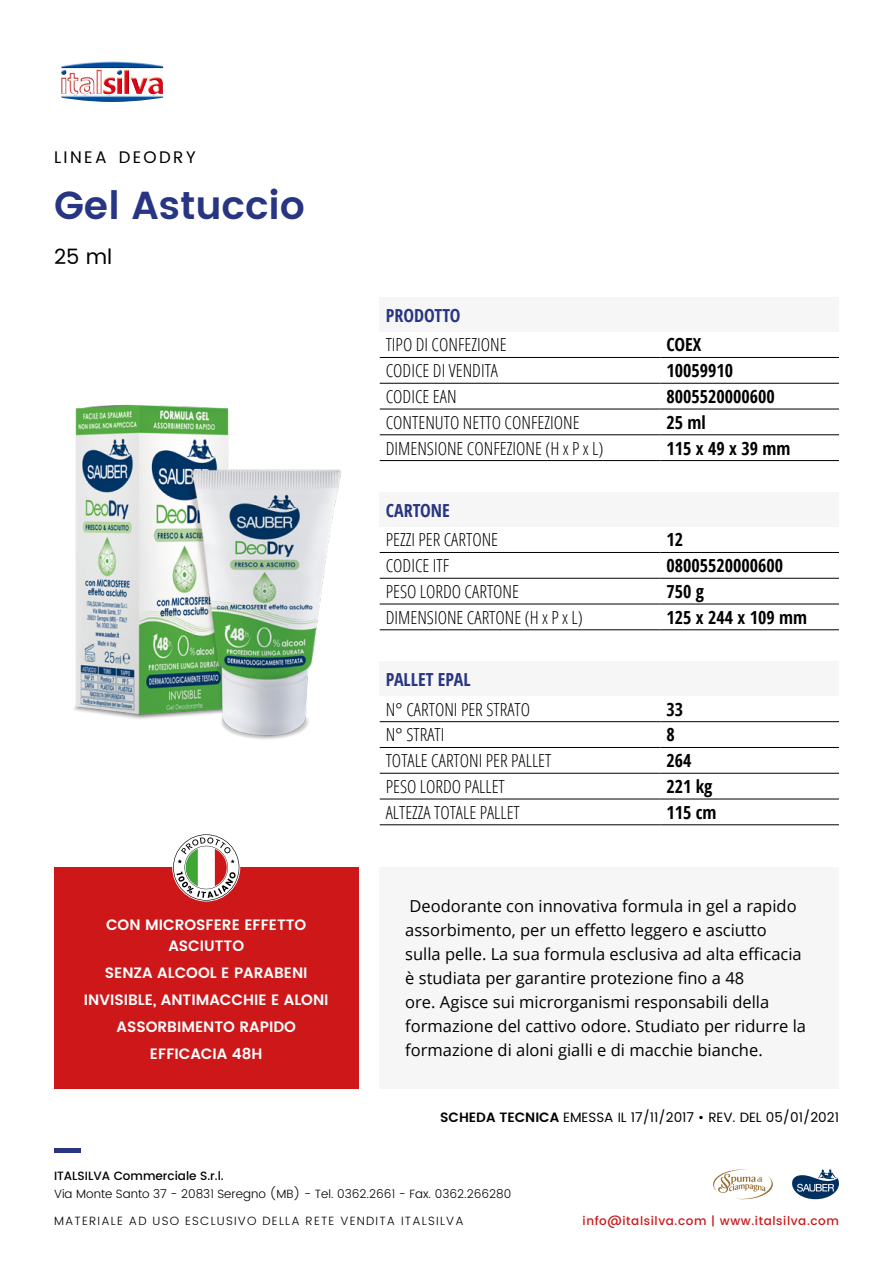
<style>
.page{position:relative;width:893px;height:1263px;background:#fff}
.page>*{position:absolute;margin:0;border:0;box-sizing:border-box;transform-origin:0 0}
.t1{font:600 39px "Poppins";color:#283583}
.t2{font:21px "Poppins";color:#000}
.t3{font:300 condensed 18px "Open Sans";color:#000}
.t4{font:700 condensed 18px "Open Sans";color:#000}
.t5{font:700 condensed 18px "Open Sans";color:#283583}
.t6{font:16.8px "Poppins";letter-spacing:.145em;color:#000}
.t7{font:16.5px/24px "Open Sans";color:#000}
.t8{font:600 15px/27px "Poppins";color:#fff;text-align:center}
.t9{font:13.5px "Poppins";color:#000}
.t10{font:300 12px "Poppins";color:#000}
.t11{font:300 12px "Poppins";letter-spacing:.1em;color:#000}
.t12{font:500 12px "Poppins";letter-spacing:.05em;color:#cd1719}
.t13{font:500 12px "Poppins";color:#000}
.s1{font-weight:600}
</style>
<div class="page">
<hr style="left:54px;top:1148px;width:26px;height:4px;background:#283583">
<img style="left:61px;top:61px;width:102px;height:41px">
<svg style="left:792px;top:1169px;width:47px;height:30px"></svg>
<svg style="left:713px;top:1169px;width:60px;height:31px"></svg>
<div style="left:54px;top:867px;width:304px;height:222px;background:#cd1719"></div>
<div style="left:380px;top:867px;width:459px;height:222px;background:#f6f6f6"></div>
<img style="left:74px;top:404px;width:268px;height:335px">
<div style="left:380px;top:662px;width:459px;height:34px;background:#f6f6f6"></div>
<hr style="left:380px;top:721px;width:280px;height:1px;background:#000">
<hr style="left:660px;top:721px;width:179px;height:1px;background:#000">
<hr style="left:380px;top:747px;width:280px;height:1px;background:#000">
<hr style="left:660px;top:747px;width:179px;height:1px;background:#000">
<hr style="left:380px;top:773px;width:280px;height:1px;background:#000">
<hr style="left:660px;top:773px;width:179px;height:1px;background:#000">
<hr style="left:380px;top:799px;width:280px;height:1px;background:#000">
<hr style="left:660px;top:799px;width:179px;height:1px;background:#000">
<hr style="left:380px;top:824px;width:280px;height:1px;background:#000">
<hr style="left:660px;top:824px;width:179px;height:1px;background:#000">
<div style="left:380px;top:493px;width:459px;height:34px;background:#f6f6f6"></div>
<hr style="left:380px;top:552px;width:280px;height:1px;background:#000">
<hr style="left:660px;top:552px;width:179px;height:1px;background:#000">
<hr style="left:380px;top:578px;width:280px;height:1px;background:#000">
<hr style="left:660px;top:578px;width:179px;height:1px;background:#000">
<hr style="left:380px;top:604px;width:280px;height:1px;background:#000">
<hr style="left:660px;top:604px;width:179px;height:1px;background:#000">
<hr style="left:380px;top:629px;width:280px;height:1px;background:#000">
<hr style="left:660px;top:629px;width:179px;height:1px;background:#000">
<div style="left:380px;top:298px;width:459px;height:34px;background:#f6f6f6"></div>
<hr style="left:380px;top:357px;width:280px;height:1px;background:#000">
<hr style="left:660px;top:357px;width:179px;height:1px;background:#000">
<hr style="left:380px;top:383px;width:280px;height:1px;background:#000">
<hr style="left:660px;top:383px;width:179px;height:1px;background:#000">
<hr style="left:380px;top:409px;width:280px;height:1px;background:#000">
<hr style="left:660px;top:409px;width:179px;height:1px;background:#000">
<hr style="left:380px;top:434px;width:280px;height:1px;background:#000">
<hr style="left:660px;top:434px;width:179px;height:1px;background:#000">
<hr style="left:380px;top:460px;width:280px;height:1px;background:#000">
<hr style="left:660px;top:460px;width:179px;height:1px;background:#000">
<svg style="left:173px;top:834px;width:66px;height:67px"></svg>
<p class="t6" style="left:54px;top:145px;width:143px">LINEA DEODRY</p>
<h1 class="t1" style="left:54px;top:176px;width:252px">Gel Astuccio</h1>
<p class="t2" style="left:54px;top:241px;width:60px">25 ml</p>
<p class="t8" style="left:106px;top:915px;width:202px;line-height:21px">CON MICROSFERE EFFETTO<br>ASCIUTTO</p>
<p class="t8" style="left:84px;top:960px;width:246px">SENZA ALCOOL E PARABENI<br>INVISIBLE, ANTIMACCHIE E ALONI<br>ASSORBIMENTO RAPIDO<br>EFFICACIA 48H</p>
<p class="t5" style="left:386px;top:302px;width:76px">PRODOTTO</p>
<p class="t3" style="left:386px;top:333px;width:122px">TIPO DI CONFEZIONE</p>
<p class="t4" style="left:666px;top:332px;width:36px">COEX</p>
<p class="t3" style="left:386px;top:358px;width:114px">CODICE DI VENDITA</p>
<p class="t4" style="left:666px;top:358px;width:68px">10059910</p>
<p class="t3" style="left:386px;top:384px;width:72px">CODICE EAN</p>
<p class="t4" style="left:666px;top:384px;width:110px">8005520000600</p>
<p class="t3" style="left:386px;top:410px;width:195px">CONTENUTO NETTO CONFEZIONE</p>
<p class="t4" style="left:666px;top:410px;width:41px">25 ml</p>
<p class="t3" style="left:386px;top:436px;width:219px">DIMENSIONE CONFEZIONE (H x P x L)</p>
<p class="t4" style="left:666px;top:435px;width:126px">115 x 49 x 39 mm</p>
<p class="t5" style="left:386px;top:497px;width:66px">CARTONE</p>
<p class="t3" style="left:386px;top:528px;width:114px">PEZZI PER CARTONE</p>
<p class="t4" style="left:666px;top:527px;width:18px">12</p>
<p class="t3" style="left:386px;top:553px;width:65px">CODICE ITF</p>
<p class="t4" style="left:666px;top:553px;width:118px">08005520000600</p>
<p class="t3" style="left:386px;top:579px;width:135px">PESO LORDO CARTONE</p>
<p class="t4" style="left:666px;top:579px;width:39px">750 g</p>
<p class="t3" style="left:386px;top:605px;width:199px">DIMENSIONE CARTONE (H x P x L)</p>
<p class="t4" style="left:666px;top:605px;width:142px">125 x 244 x 109 mm</p>
<p class="t5" style="left:386px;top:667px;width:87px">PALLET EPAL</p>
<p class="t3" style="left:386px;top:697px;width:146px">N° CARTONI PER STRATO</p>
<p class="t4" style="left:666px;top:697px;width:18px">33</p>
<p class="t3" style="left:386px;top:723px;width:60px">N° STRATI</p>
<p class="t4" style="left:666px;top:722px;width:10px">8</p>
<p class="t3" style="left:386px;top:748px;width:167px">TOTALE CARTONI PER PALLET</p>
<p class="t4" style="left:666px;top:748px;width:27px">264</p>
<p class="t3" style="left:386px;top:774px;width:121px">PESO LORDO PALLET</p>
<p class="t4" style="left:666px;top:774px;width:48px">221 kg</p>
<p class="t3" style="left:386px;top:800px;width:136px">ALTEZZA TOTALE PALLET</p>
<p class="t4" style="left:666px;top:800px;width:52px">115 cm</p>
<p class="t7" style="left:405px;top:894px;width:402px">Deodorante con innovativa formula in gel a rapido assorbimento, per un effetto leggero e asciutto sulla pelle. La sua formula esclusiva ad alta efficacia è studiata per garantire protezione fino a 48<br>ore. Agisce sui microrganismi responsabili della formazione del cattivo odore. Studiato per ridurre la formazione di aloni gialli e di macchie bianche.</p>
<p class="t9" style="left:440px;top:1107px;width:400px"><span class="s1">SCHEDA TECNICA</span> EMESSA IL 17/11/2017 • REV. DEL 05/01/2021</p>
<p class="t13" style="left:54px;top:1167px;width:171px">ITALSILVA Commerciale S.r.l.</p>
<p class="t10" style="left:54px;top:1185px;width:459px">Via Monte Santo 37 - 20831 Seregno (MB) - Tel. 0362.2661 - Fax. 0362.266280</p>
<p class="t11" style="left:54px;top:1212px;width:411px">MATERIALE AD USO ESCLUSIVO DELLA RETE VENDITA ITALSILVA</p>
<p class="t12" style="left:583px;top:1212px;width:258px">info@italsilva.com | www.italsilva.com</p>
</div>
